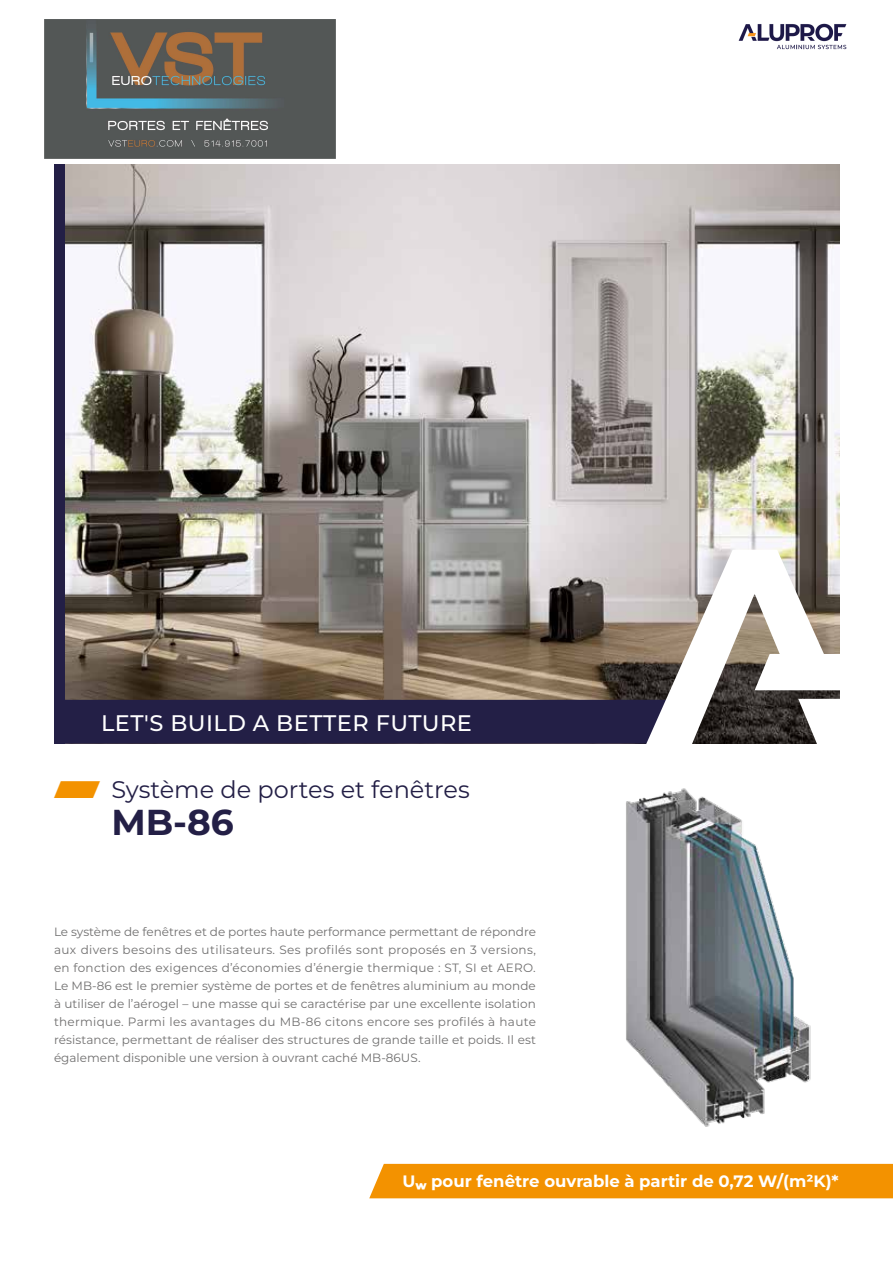
<style>
.page{position:relative;width:893px;height:1263px;background:#fff}
.page>*{position:absolute;margin:0;border:0;box-sizing:border-box;transform-origin:0 0}
.t1{font:700 36px "Montserrat Alu";color:#231f46}
.t2{font:24px "Montserrat Alu";color:#231f46}
.t3{font:500 22.5px "Montserrat Alu";letter-spacing:.02em;color:#fff}
.t4{font:700 16.5px "Montserrat Alu";color:#fff}
.t5{font:12px/18px "Montserrat Alu";color:#706f6f;text-align:justify}
.s1{color:#f39200}
</style>
<div class="page">
<div style="left:369px;top:1164px;width:524px;height:34px;background:#f39200"></div>
<img style="left:65px;top:164px;width:774px;height:536px">
<img style="left:626px;top:788px;width:185px;height:339px">
<div style="left:54px;top:164px;width:11px;height:580px;background:#231f46"></div>
<div style="left:54px;top:700px;width:619px;height:44px;background:#231f46"></div>
<svg style="left:644px;top:550px;width:196px;height:194px"></svg>
<img style="left:738px;top:23px;width:109px;height:27px">
<img style="left:44px;top:20px;width:291px;height:138px">
<h3 class="t3" style="left:101px;top:707px;width:372px">LET'S BUILD A BETTER FUTURE</h3>
<h2 class="t2" style="left:54px;top:773px;width:417px"><span class="s1">⸠</span> Système de portes et fenêtres</h2>
<h1 class="t1" style="left:111px;top:796px;width:124px">MB-86</h1>
<p class="t5" style="left:54px;top:923px;width:483px">Le système de fenêtres et de portes haute performance permettant de répondre aux divers besoins des utilisateurs. Ses profilés sont proposés en 3 versions, en fonction des exigences d’économies d’énergie thermique : ST, SI et AERO.<br>Le MB-86 est le premier système de portes et de fenêtres aluminium au monde à utiliser de l’aérogel – une masse qui se caractérise par une excellente isolation thermique. Parmi les avantages du MB-86 citons encore ses profilés à haute résistance, permettant de réaliser des structures de grande taille et poids. Il est également disponible une version à ouvrant caché MB-86US.</p>
<h3 class="t4" style="left:402px;top:1169px;width:438px">Uw pour fenêtre ouvrable à partir de 0,72 W/(m²K)*</h3>
</div>
